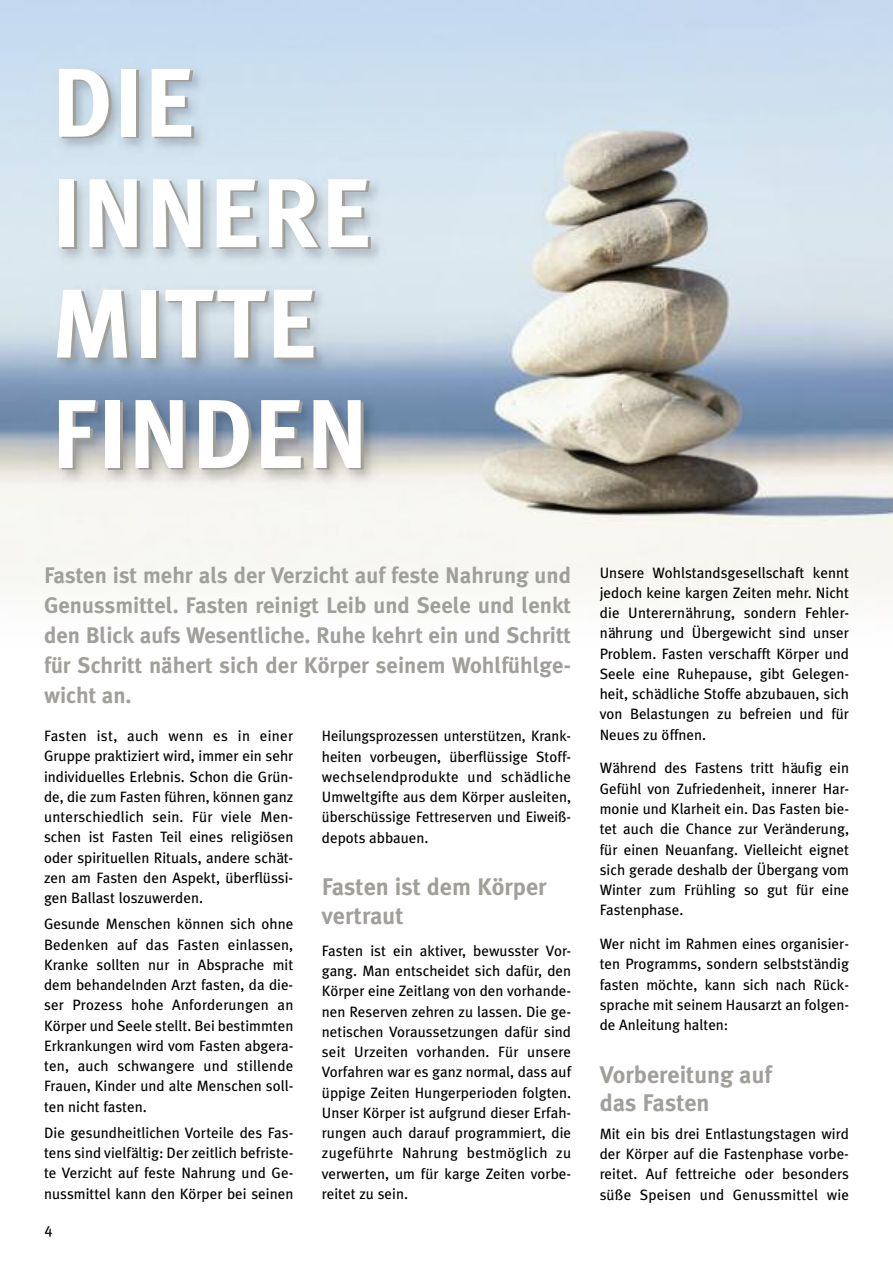
<style>
.page{position:relative;width:893px;height:1263px;background:#fff}
.page>*{position:absolute;margin:0;border:0;box-sizing:border-box;transform-origin:0 0}
.t1{font:700 97.65px/110.4px "Meta Plus";color:#fff}
.t2{font:700 24px/28.5px "Meta Plus";color:#a19f9a}
.t3{font:700 22.5px/30px "Meta Plus";color:#a19f9a;text-align:justify}
.t4{font:15px/20.2px "Meta Plus";color:#000;text-align:justify}
</style>
<div class="page">
<img style="left:0;top:0;width:893px;height:599px">
<img style="left:39px;top:46px;width:582px;height:492px">
<h1 class="t1" style="left:51px;top:48px;width:323px">DIE<br>INNERE<br>MITTE<br>FINDEN</h1>
<h3 class="t3" style="left:44px;top:560px;width:529px">Fasten ist mehr als der Verzicht auf feste Nahrung und Genussmittel. Fasten reinigt Leib und Seele und lenkt den Blick aufs Wesentliche. Ruhe kehrt ein und Schritt für Schritt nähert sich der Körper seinem Wohlfühlge&shy;wicht an.</h3>
<p class="t4" style="left:44px;top:726px;width:251px">Fasten ist, auch wenn es in einer Gruppe praktiziert wird, immer ein sehr individuelles Erlebnis. Schon die Grün&shy;de, die zum Fasten führen, können ganz unterschiedlich sein. Für viele Men&shy;schen ist Fasten Teil eines religiösen oder spirituellen Rituals, andere schät&shy;zen am Fasten den Aspekt, überflüssi&shy;gen Ballast loszuwerden.</p>
<p class="t4" style="left:44px;top:914px;width:251px">Gesunde Menschen können sich ohne Bedenken auf das Fasten einlassen, Kranke sollten nur in Absprache mit dem behandelnden Arzt fasten, da die&shy;ser Prozess hohe Anforderungen an Körper und Seele stellt. Bei bestimmten Erkrankungen wird vom Fasten abgera&shy;ten, auch schwangere und stillende Frauen, Kinder und alte Menschen soll&shy;ten nicht fasten.</p>
<p class="t4" style="left:44px;top:1123px;width:251px">Die gesundheitlichen Vorteile des Fas&shy;tens sind vielfältig: Der zeitlich befriste&shy;te Verzicht auf feste Nahrung und Ge&shy;nussmittel kann den Körper bei seinen</p>
<p class="t4" style="left:322px;top:726px;width:251px">Heilungsprozessen unterstützen, Krank&shy;heiten vorbeugen, überflüssige Stoff&shy;wechselendprodukte und schädliche Umweltgifte aus dem Körper ausleiten, überschüssige Fettreserven und Eiweiß&shy;depots abbauen.</p>
<h2 class="t2" style="left:322px;top:872px;width:226px">Fasten ist dem Körper vertraut</h2>
<p class="t4" style="left:322px;top:940px;width:251px">Fasten ist ein aktiver, bewusster Vor&shy;gang. Man entscheidet sich dafür, den Körper eine Zeitlang von den vorhande&shy;nen Reserven zehren zu lassen. Die ge&shy;netischen Voraussetzungen dafür sind seit Urzeiten vorhanden. Für unsere Vorfahren war es ganz normal, dass auf üppige Zeiten Hungerperioden folgten.<br>Unser Körper ist aufgrund dieser Erfah&shy;rungen auch darauf programmiert, die zugeführte Nahrung bestmöglich zu verwerten, um für karge Zeiten vorbe&shy;reitet zu sein.</p>
<p class="t4" style="left:44px;top:1218px;width:10px">4</p>
<p class="t4" style="left:600px;top:562px;width:251px">Unsere Wohlstandsgesellschaft kennt jedoch keine kargen Zeiten mehr. Nicht die Unterernährung, sondern Fehler&shy;nährung und Übergewicht sind unser Problem. Fasten verschafft Körper und Seele eine Ruhepause, gibt Gelegen&shy;heit, schädliche Stoffe abzubauen, sich von Belastungen zu befreien und für Neues zu öffnen.</p>
<p class="t4" style="left:600px;top:758px;width:251px">Während des Fastens tritt häufig ein Gefühl von Zufriedenheit, innerer Har&shy;monie und Klarheit ein. Das Fasten bie&shy;tet auch die Chance zur Veränderung, für einen Neuanfang. Vielleicht eignet sich gerade deshalb der Übergang vom Winter zum Frühling so gut für eine Fastenphase.</p>
<p class="t4" style="left:600px;top:934px;width:251px">Wer nicht im Rahmen eines organisier&shy;ten Programms, sondern selbstständig fasten möchte, kann sich nach Rück&shy;sprache mit seinem Hausarzt an folgen&shy;de Anleitung halten:</p>
<h2 class="t2" style="left:600px;top:1060px;width:174px">Vorbereitung auf das Fasten</h2>
<p class="t4" style="left:600px;top:1123px;width:251px">Mit ein bis drei Entlastungstagen wird der Körper auf die Fastenphase vorbe&shy;reitet. Auf fettreiche oder besonders süße Speisen und Genussmittel wie</p>
</div>
